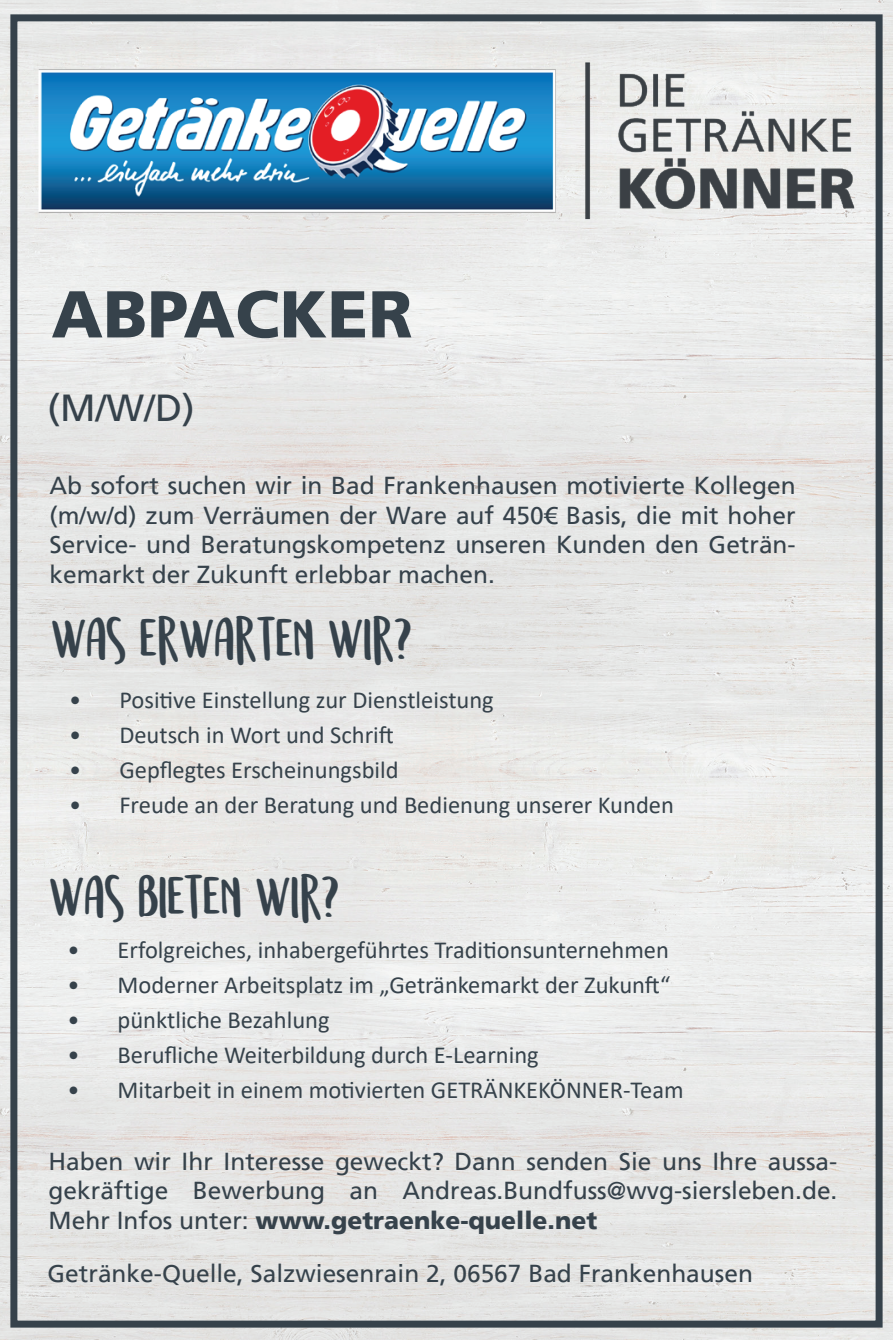
<style>
.page{position:relative;width:893px;height:1340px;background:#fff}
.page>*{position:absolute;margin:0;border:0;box-sizing:border-box;transform-origin:0 0}
.t1{font:900 66.15px "Frutiger LT";letter-spacing:.005em;color:#36424b}
.t2{font:46.9px "Semringah";color:#36424b}
.t3{font:37.45px "Frutiger LT";color:#36424b}
.t4{font:24.5px/29.4px "Frutiger LT";color:#36424b;text-align:justify}
.t5{font:24.5px "Calibri";color:#36424b}
.s1{font-weight:900}
</style>
<div class="page">
<img style="left:0;top:0;width:893px;height:1339px">
<div style="left:10px;top:14px;width:873px;height:1313px;border:7px solid #36424b"></div>
<img style="left:30px;top:61px;width:833px;height:158px">
<h1 class="t1" style="left:52px;top:274px;width:362px">ABPACKER</h1>
<h3 class="t3" style="left:48px;top:386px;width:149px">(M/W/D)</h3>
<p class="t4" style="left:50px;top:471px;width:748px">Ab sofort suchen wir in Bad Frankenhausen motivierte Kollegen (m/w/d) zum Verräumen der Ware auf 450€ Basis, die mit hoher Service- und Beratungskompetenz unseren Kunden den Geträn&shy;kemarkt der Zukunft erlebbar machen.</p>
<h2 class="t2" style="left:52px;top:615px;width:361px">WAS ERWARTEN WIR?</h2>
<p class="t5" style="left:69px;top:682px;width:426px">• Positive Einstellung zur Dienstleistung</p>
<p class="t5" style="left:69px;top:717px;width:326px">• Deutsch in Wort und Schrift</p>
<p class="t5" style="left:69px;top:752px;width:331px">• Gepflegtes Erscheinungsbild</p>
<p class="t5" style="left:69px;top:787px;width:606px">• Freude an der Beratung und Bedienung unserer Kunden</p>
<h2 class="t2" style="left:50px;top:873px;width:291px">WAS BIETEN WIR?</h2>
<p class="t5" style="left:67px;top:933px;width:603px">• Erfolgreiches, inhabergeführtes Traditionsunternehmen</p>
<p class="t5" style="left:67px;top:968px;width:604px">• Moderner Arbeitsplatz im „Getränkemarkt der Zukunft“</p>
<p class="t5" style="left:67px;top:1003px;width:264px">• pünktliche Bezahlung</p>
<p class="t5" style="left:67px;top:1038px;width:473px">• Berufliche Weiterbildung durch E-Learning</p>
<p class="t5" style="left:67px;top:1073px;width:618px">• Mitarbeit in einem motivierten GETRÄNKEKÖNNER-Team</p>
<p class="t4" style="left:49px;top:1146px;width:790px">Haben wir Ihr Interesse geweckt? Dann senden Sie uns Ihre aussa&shy;gekräftige Bewerbung an Andreas.Bundfuss@wvg-siersleben.de.<br>Mehr Infos unter: <span class="s1">www.getraenke-quelle.net</span></p>
<p class="t4" style="left:48px;top:1259px;width:707px">Getränke-Quelle, Salzwiesenrain 2, 06567 Bad Frankenhausen</p>
</div>
